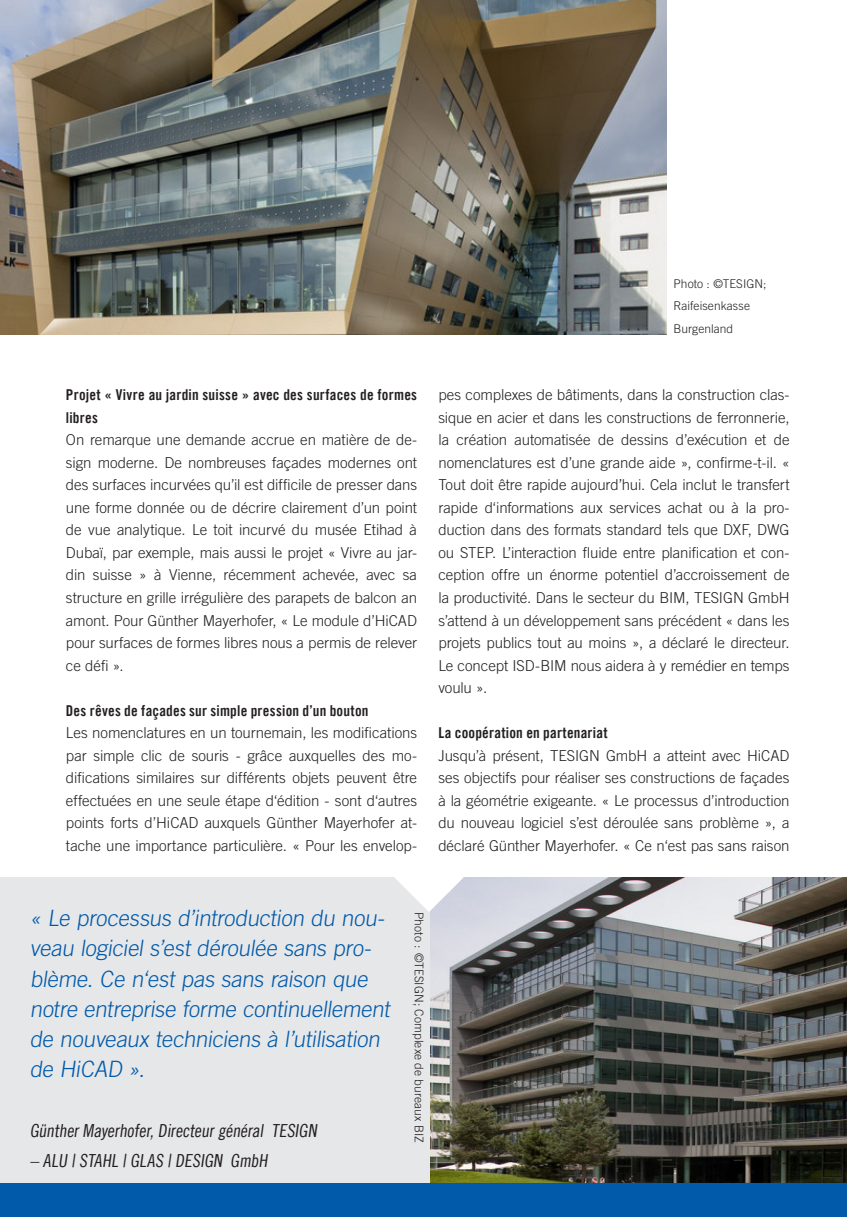
<style>
.page{position:relative;width:847px;height:1217px;background:#fff}
.page>*{position:absolute;margin:0;border:0;box-sizing:border-box;transform-origin:0 0}
.Marginalie__Bildunte{font:300 22.5px/30px "Trade Gothic LT Com";color:#015aaa}
.Marginalie__Bildunte-2{font:18px "Trade Gothic LT Com Cn 18";color:#221e1f}
.Fließtext{font:300 15px/22.5px "Trade Gothic LT Com";letter-spacing:-.005em;color:#231f20;text-align:justify}
.Fließtext-2{font:15px/22.5px "Trade Gothic LT Com Bd Cn 20";letter-spacing:.015em;color:#231f20}
.t1{font:300 12px/22.5px "Trade Gothic LT Com";letter-spacing:.005em;color:#231f20}
</style>
<div class="page">
<img style="left:429px;top:877px;width:417px;height:305px">
<div style="left:0;top:877px;width:429px;height:305px;background:#e6e7e9"></div>
<img style="left:0;top:0;width:666px;height:334px">
<svg style="left:395px;top:877px;width:68px;height:34px"></svg>
<div style="left:0;top:1182px;width:846px;height:34px;background:#015aaa"></div>
<p class="t1" style="left:673px;top:272px;width:94px">Photo : ©TESIGN;<br>Raifeisenkasse<br>Burgenland</p>
<p class="Fließtext-2" style="left:66px;top:383px;width:352px">Projet « Vivre au jardin suisse » avec des surfaces de formes libres</p>
<p class="Fließtext" style="left:66px;top:428px;width:352px">On remarque une demande accrue en matière de de&shy;sign moderne. De nombreuses façades modernes ont des surfaces incurvées qu’il est difficile de presser dans une forme donnée ou de décrire clairement d’un point de vue analytique. Le toit incurvé du musée Etihad à Dubaï, par exemple, mais aussi le projet « Vivre au jar&shy;din suisse » à Vienne, récemment achevée, avec sa structure en grille irrégulière des parapets de balcon an amont. Pour Günther Mayerhofer, « Le module d’HiCAD pour surfaces de formes libres nous a permis de relever ce défi ».</p>
<p class="Fließtext-2" style="left:66px;top:698px;width:304px">Des rêves de façades sur simple pression d’un bouton</p>
<p class="Fließtext" style="left:66px;top:721px;width:352px">Les nomenclatures en un tournemain, les modifications par simple clic de souris - grâce auxquelles des mo&shy;difications similaires sur différents objets peuvent être effectuées en une seule étape d‘édition - sont d‘autres points forts d’HiCAD auxquels Günther Mayerhofer at&shy;tache une importance particulière. « Pour les envelop-</p>
<p class="Fließtext" style="left:438px;top:383px;width:352px">pes complexes de bâtiments, dans la construction clas&shy;sique en acier et dans les constructions de ferronnerie, la création automatisée de dessins d’exécution et de nomenclatures est d’une grande aide », confirme-t-il. « Tout doit être rapide aujourd’hui. Cela inclut le transfert rapide d‘informations aux services achat ou à la pro&shy;duction dans des formats standard tels que DXF, DWG ou STEP. L’interaction fluide entre planification et con&shy;ception offre un énorme potentiel d’accroissement de la productivité. Dans le secteur du BIM, TESIGN GmbH s’attend à un développement sans précédent « dans les projets publics tout au moins », a déclaré le directeur.<br>Le concept ISD-BIM nous aidera à y remédier en temps voulu ».</p>
<p class="Fließtext-2" style="left:438px;top:721px;width:171px">La coopération en partenariat</p>
<p class="Fließtext" style="left:438px;top:743px;width:352px">Jusqu’à présent, TESIGN GmbH a atteint avec HiCAD ses objectifs pour réaliser ses constructions de façades à la géométrie exigeante. « Le processus d’introduction du nouveau logiciel s’est déroulée sans problème », a déclaré Günther Mayerhofer. « Ce n‘est pas sans raison</p>
<p class="Marginalie__Bildunte" style="left:30px;top:902px;width:365px">« Le processus d’introduction du nou&shy;veau logiciel s’est déroulée sans pro&shy;blème. Ce n‘est pas sans raison que notre entreprise forme continuellement de nouveaux techniciens à l’utilisation de HiCAD ».</p>
<p class="Marginalie__Bildunte-2" style="left:30px;top:1119px;width:291px">Günther Mayerhofer, Directeur général TESIGN</p>
<p class="Marginalie__Bildunte-2" style="left:30px;top:1149px;width:242px">– ALU | STAHL | GLAS | DESIGN GmbH</p>
<p class="t1" style="left:430px;top:911px;width:232px;rotate:90deg">Photo : ©TESIGN; Complexe de bureaux BIZ</p>
</div>
